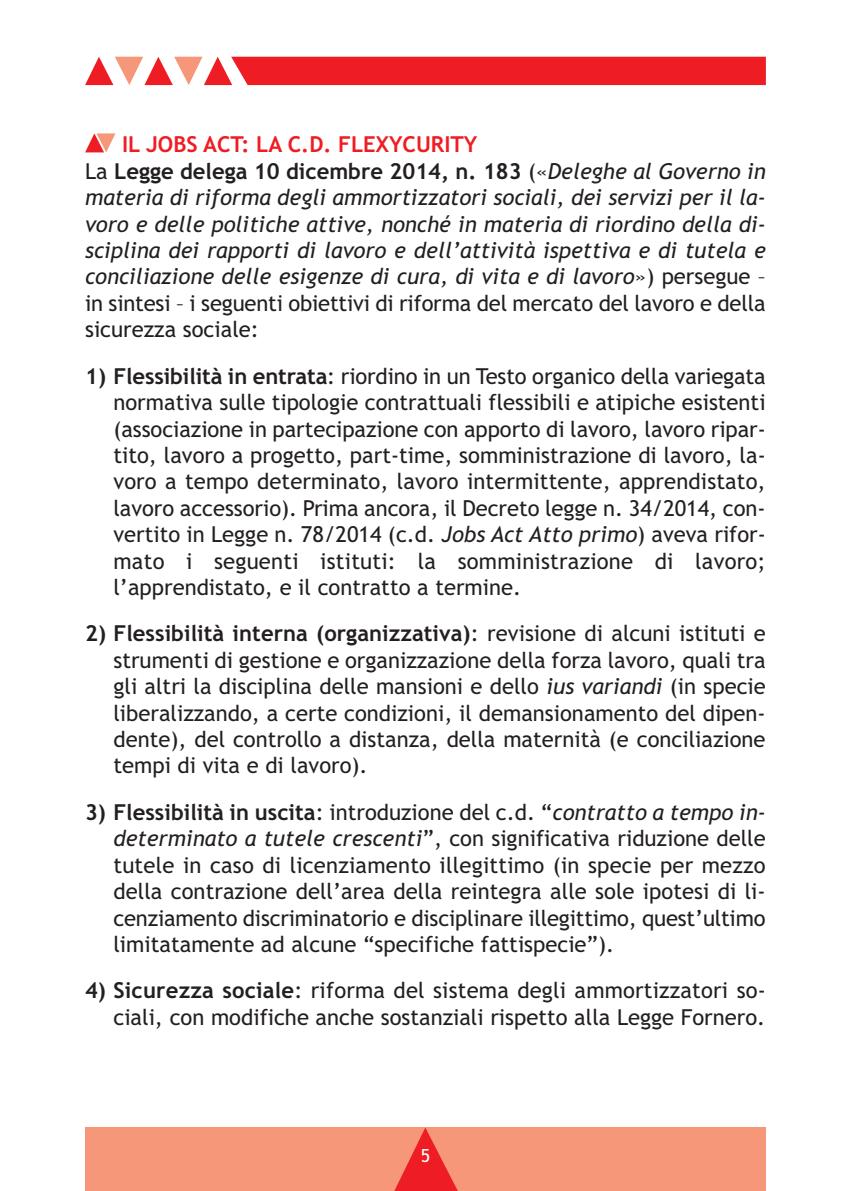
<style>
.page{position:relative;width:851px;height:1191px;background:#fff}
.page>*{position:absolute;margin:0;border:0;box-sizing:border-box;transform-origin:0 0}
.t1{font:22px/26.4px "Trebuchet MS";color:#231f20;text-align:justify}
.t2{font:italic 22px/26.4px "Trebuchet MS";color:#231f20}
.t3{font:18px "Trebuchet MS";color:#fff}
.s1{font-weight:700;font-style:normal;color:#ee1d23}
.s2{font-style:normal}
.s3{font-weight:700;font-style:normal}
.s4{font-weight:700}
.s5{font-style:italic}
</style>
<div class="page">
<svg style="left:85px;top:133px;width:30px;height:19px"></svg>
<svg style="left:85px;top:57px;width:680px;height:28px;background:#f03e42"></svg>
<div style="left:85px;top:1127px;width:680px;height:64px;background:#f6977a"></div>
<svg style="left:394px;top:1127px;width:64px;height:64px"></svg>
<p class="t2" style="left:85px;top:133px;width:682px;text-indent:37px"><span class="s1">IL JOBS ACT: LA C.D. FLEXYCURITY<br></span><span class="s2">La</span> <span class="s3">Legge delega 10 dicembre 2014, n. 183</span> <span class="s2">(«</span>Deleghe al Governo in materia di riforma degli ammortizzatori sociali, dei servizi per il la&shy;voro e delle politiche attive, nonché in materia di riordino della di&shy;sciplina dei rapporti di lavoro e dell’attività ispettiva e di tutela e conciliazione delle esigenze di cura, di vita e di lavoro<span class="s2">») persegue – in sintesi – i seguenti obiettivi di riforma del mercato del lavoro e della sicurezza sociale:</span></p>
<p class="t1" style="left:113px;top:365px;width:653px;text-indent:-28px"><span class="s4">1) Flessibilità in entrata</span>: riordino in un Testo organico della variegata normativa sulle tipologie contrattuali flessibili e atipiche esistenti (associazione in partecipazione con apporto di lavoro, lavoro ripar&shy;tito, lavoro a progetto, part-time, somministrazione di lavoro, la&shy;voro a tempo determinato, lavoro intermittente, apprendistato, lavoro accessorio). Prima ancora, il Decreto legge n. 34/2014, con&shy;vertito in Legge n. 78/2014 (c.d. <span class="s5">Jobs Act Atto primo</span>) aveva rifor&shy;mato i seguenti istituti: la somministrazione di lavoro; l’apprendistato, e il contratto a termine.</p>
<p class="t1" style="left:113px;top:622px;width:653px;text-indent:-28px"><span class="s4">2) Flessibilità interna (organizzativa)</span>: revisione di alcuni istituti e strumenti di gestione e organizzazione della forza lavoro, quali tra gli altri la disciplina delle mansioni e dello <span class="s5">ius variandi</span> (in specie liberalizzando, a certe condizioni, il demansionamento del dipen&shy;dente), del controllo a distanza, della maternità (e conciliazione tempi di vita e di lavoro).</p>
<p class="t1" style="left:113px;top:801px;width:653px;text-indent:-28px"><span class="s4">3) Flessibilità in uscita</span>: introduzione del c.d. “<span class="s5">contratto a tempo in&shy;determinato a tutele crescenti</span>”, con significativa riduzione delle tutele in caso di licenziamento illegittimo (in specie per mezzo della contrazione dell’area della reintegra alle sole ipotesi di li&shy;cenziamento discriminatorio e disciplinare illegittimo, quest’ultimo limitatamente ad alcune “specifiche fattispecie”).</p>
<p class="t1" style="left:85px;top:979px;width:682px;text-align:right"><span class="s4">4) Sicurezza sociale</span>: riforma del sistema degli ammortizzatori so&shy;ciali, con modifiche anche sostanziali rispetto alla Legge Fornero.</p>
<p class="t3" style="left:420px;top:1148px;width:11px">5</p>
</div>
